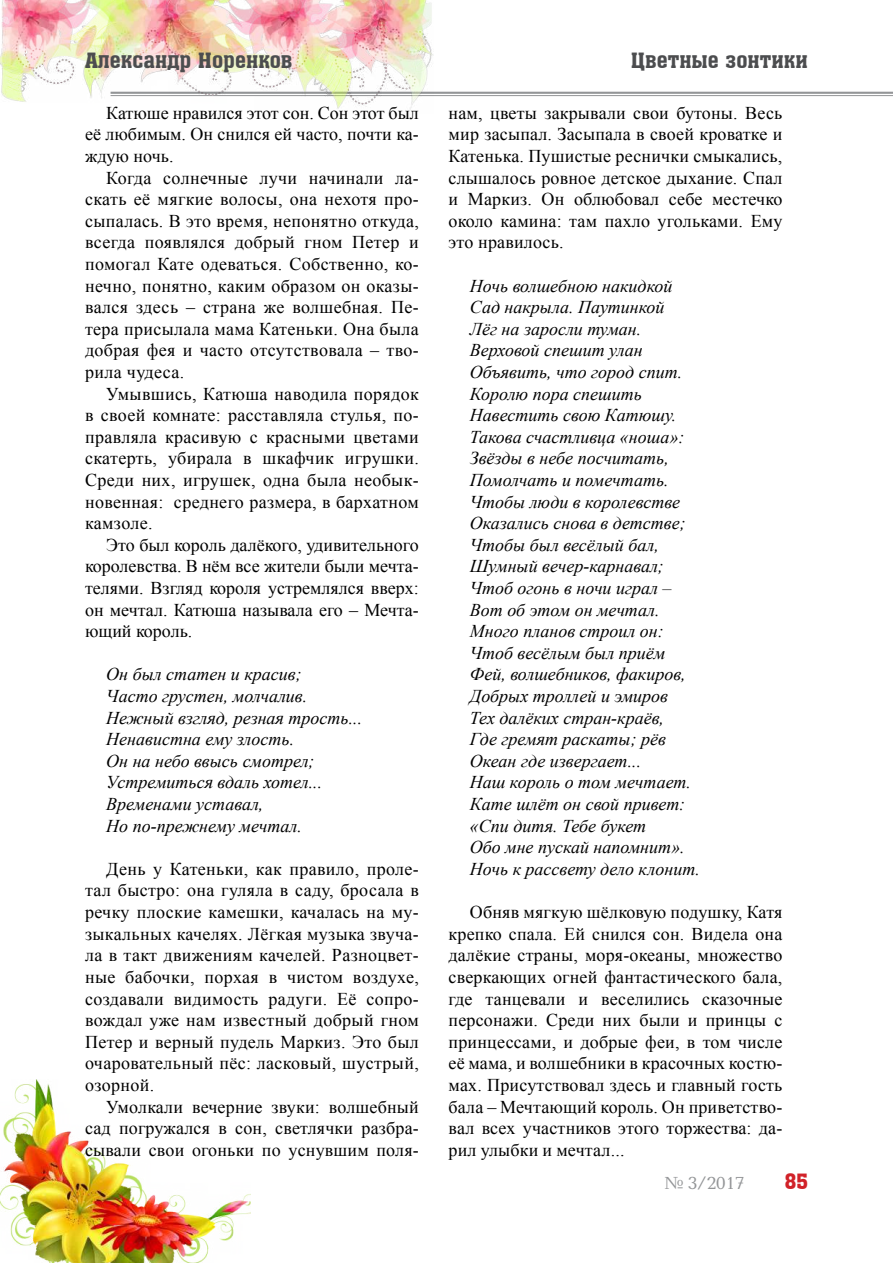
<style>
.page{position:relative;width:893px;height:1263px;background:#fff}
.page>*{position:absolute;margin:0;border:0;box-sizing:border-box;transform-origin:0 0}
.t1{font:21px "a Assuan";color:#4c4d4f}
.t2{font:21px "a Assuan";color:#d12229}
.t3{font:18px/21.6px "Times New Roman";letter-spacing:.01em;color:#000;text-align:justify}
.t4{font:italic 18px/21.6px "Times New Roman";color:#000}
.t5{font:18px "Baltica C";color:#939597}
</style>
<div class="page">
<hr style="left:111px;top:92px;width:782px;height:2px;background:#939597">
<hr style="left:111px;top:95px;width:782px;height:1px;background:#939597">
<img style="left:0;top:1080px;width:251px;height:183px">
<img style="left:0;top:0;width:433px;height:110px">
<p class="t1" style="left:85px;top:49px;width:209px">Александр Норенков</p>
<p class="t1" style="left:631px;top:49px;width:179px">Цветные зонтики</p>
<p class="t3" style="left:85px;top:102px;width:335px;text-indent:21px">Катюше нравился этот сон. Сон этот был её любимым. Он снился ей часто, почти ка&shy;ждую ночь.</p>
<p class="t3" style="left:85px;top:166px;width:335px;text-indent:21px">Когда солнечные лучи начинали ла&shy;скать её мягкие волосы, она нехотя про&shy;сыпалась. В это время, непонятно откуда, всегда появлялся добрый гном Петер и помогал Кате одеваться. Собственно, ко&shy;нечно, понятно, каким образом он оказы&shy;вался здесь – страна же волшебная. Пе&shy;тера присылала мама Катеньки. Она была добрая фея и часто отсутствовала – тво&shy;рила чудеса.</p>
<p class="t3" style="left:85px;top:382px;width:335px;text-indent:21px">Умывшись, Катюша наводила порядок в своей комнате: расставляла стулья, по&shy;правляла красивую с красными цветами скатерть, убирала в шкафчик игрушки.<br>Среди них, игрушек, одна была необык&shy;новенная: среднего размера, в бархатном камзоле.</p>
<p class="t3" style="left:85px;top:534px;width:335px;text-indent:21px">Это был король далёкого, удивительного королевства. В нём все жители были мечта&shy;телями. Взгляд короля устремлялся вверх: он мечтал. Катюша называла его – Мечта&shy;ющий король.</p>
<p class="t4" style="left:106px;top:663px;width:257px">Он был статен и красив;<br>Часто грустен, молчалив.<br>Нежный взгляд, резная трость...<br>Ненавистна ему злость.<br>Он на небо ввысь смотрел;<br>Устремиться вдаль хотел...<br>Временами уставал,<br>Но по-прежнему мечтал.</p>
<p class="t3" style="left:85px;top:858px;width:335px;text-indent:21px">День у Катеньки, как правило, проле&shy;тал быстро: она гуляла в саду, бросала в речку плоские камешки, качалась на му&shy;зыкальных качелях. Лёгкая музыка звуча&shy;ла в такт движениям качелей. Разноцвет&shy;ные бабочки, порхая в чистом воздухе, создавали видимость радуги. Её сопро&shy;вождал уже нам известный добрый гном Петер и верный пудель Маркиз. Это был очаровательный пёс: ласковый, шустрый, озорной.</p>
<p class="t3" style="left:85px;top:1095px;width:335px;text-indent:21px">Умолкали вечерние звуки: волшебный сад погружался в сон, светлячки разбра&shy;сывали свои огоньки по уснувшим поля-</p>
<p class="t3" style="left:449px;top:102px;width:335px">нам, цветы закрывали свои бутоны. Весь мир засыпал. Засыпала в своей кроватке и Катенька. Пушистые реснички смыкались, слышалось ровное детское дыхание. Спал и Маркиз. Он облюбовал себе местечко около камина: там пахло угольками. Ему это нравилось.</p>
<p class="t4" style="left:470px;top:274px;width:232px">Ночь волшебною накидкой<br>Сад накрыла. Паутинкой<br>Лёг на заросли туман.<br>Верховой спешит улан<br>Объявить, что город спит.<br>Королю пора спешить<br>Навестить свою Катюшу.<br>Такова счастливца «ноша»:<br>Звёзды в небе посчитать,<br>Помолчать и помечтать.<br>Чтобы люди в королевстве<br>Оказались снова в детстве;<br>Чтобы был весёлый бал,<br>Шумный вечер-карнавал;<br>Чтоб огонь в ночи играл –<br>Вот об этом он мечтал.<br>Много планов строил он:<br>Чтоб весёлым был приём<br>Фей, волшебников, факиров,<br>Добрых троллей и эмиров<br>Тех далёких стран-краёв,<br>Где гремят раскаты; рёв<br>Океан где извергает...<br>Наш король о том мечтает.<br>Кате шлёт он свой привет: «Спи дитя. Тебе букет<br>Обо мне пускай напомнит».<br>Ночь к рассвету дело клонит.</p>
<p class="t3" style="left:449px;top:901px;width:335px;text-indent:21px">Обняв мягкую шёлковую подушку, Катя крепко спала. Ей снился сон. Видела она далёкие страны, моря-океаны, множество сверкающих огней фантастического бала, где танцевали и веселились сказочные персонажи. Среди них были и принцы с принцессами, и добрые феи, в том числе её мама, и волшебники в красочных костю&shy;мах. Присутствовал здесь и главный гость бала – Мечтающий король. Он приветство&shy;вал всех участников этого торжества: да&shy;рил улыбки и мечтал...</p>
<p class="t5" style="left:664px;top:1172px;width:82px">№ 3/2017</p>
<p class="t2" style="left:785px;top:1170px;width:25px">85</p>
</div>
